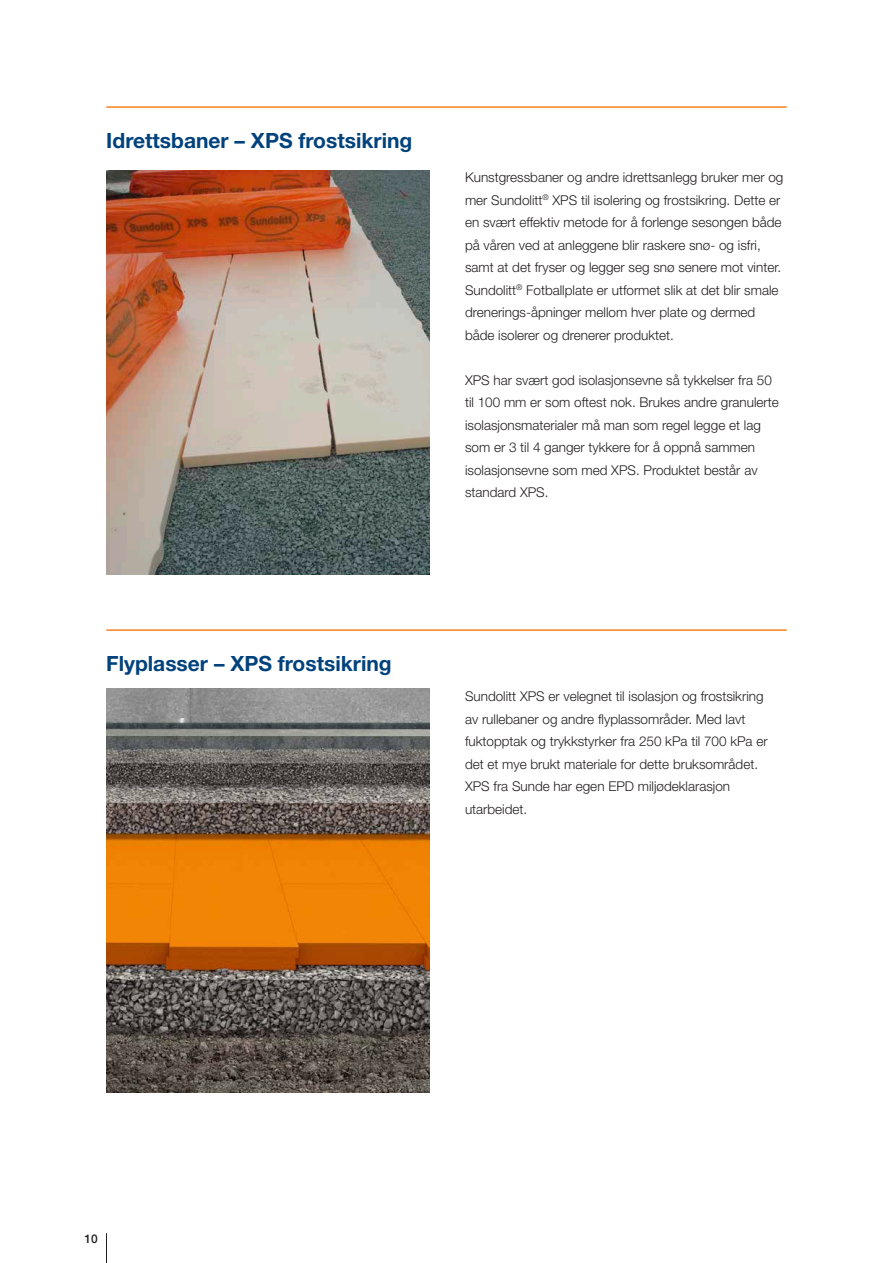
<style>
.page{position:relative;width:893px;height:1263px;background:#fff}
.page>*{position:absolute;margin:0;border:0;box-sizing:border-box;transform-origin:0 0}
.t1{font:700 21px "Helvetica Neue";color:#01427c}
.t2{font:300 13.5px/22.5px "Helvetica Neue";color:#231f20}
.t3{font:500 12px "Helvetica Neue";color:#231f20}
</style>
<div class="page">
<img style="left:106px;top:689px;width:323px;height:404px">
<img style="left:106px;top:170px;width:323px;height:404px">
<hr style="left:106px;top:106px;width:681px;height:2px;background:#f58220">
<hr style="left:106px;top:629px;width:681px;height:2px;background:#f58220">
<hr style="left:106px;top:1233px;width:1px;height:30px;background:#231f20">
<h1 class="t1" style="left:106px;top:128px;width:308px">Idrettsbaner – XPS frostsikring</h1>
<p class="t2" style="left:465px;top:166px;width:320px">Kunstgressbaner og andre idrettsanlegg bruker mer og mer Sundolitt<sup>®</sup> XPS til isolering og frostsikring. Dette er en svært effektiv metode for å forlenge sesongen både på våren ved at anleggene blir raskere snø- og isfri, samt at det fryser og legger seg snø senere mot vinter.<br>Sundolitt<sup>®</sup> Fotballplate er utformet slik at det blir smale drenerings-åpninger mellom hver plate og dermed både isolerer og drenerer produktet.</p>
<p class="t2" style="left:465px;top:368px;width:315px">XPS har svært god isolasjonsevne så tykkelser fra 50 til 100 mm er som oftest nok. Brukes andre granulerte isolasjonsmaterialer må man som regel legge et lag som er 3 til 4 ganger tykkere for å oppnå sammen isolasjonsevne som med XPS. Produktet består av standard XPS.</p>
<h1 class="t1" style="left:106px;top:651px;width:287px">Flyplasser – XPS frostsikring</h1>
<p class="t2" style="left:465px;top:685px;width:304px">Sundolitt XPS er velegnet til isolasjon og frostsikring av rullebaner og andre flyplassområder. Med lavt fuktopptak og trykkstyrker fra 250 kPa til 700 kPa er det et mye brukt materiale for dette bruksområdet.<br>XPS fra Sunde har egen EPD miljødeklarasjon utarbeidet.</p>
<p class="t3" style="left:84px;top:1231px;width:15px">10</p>
</div>
